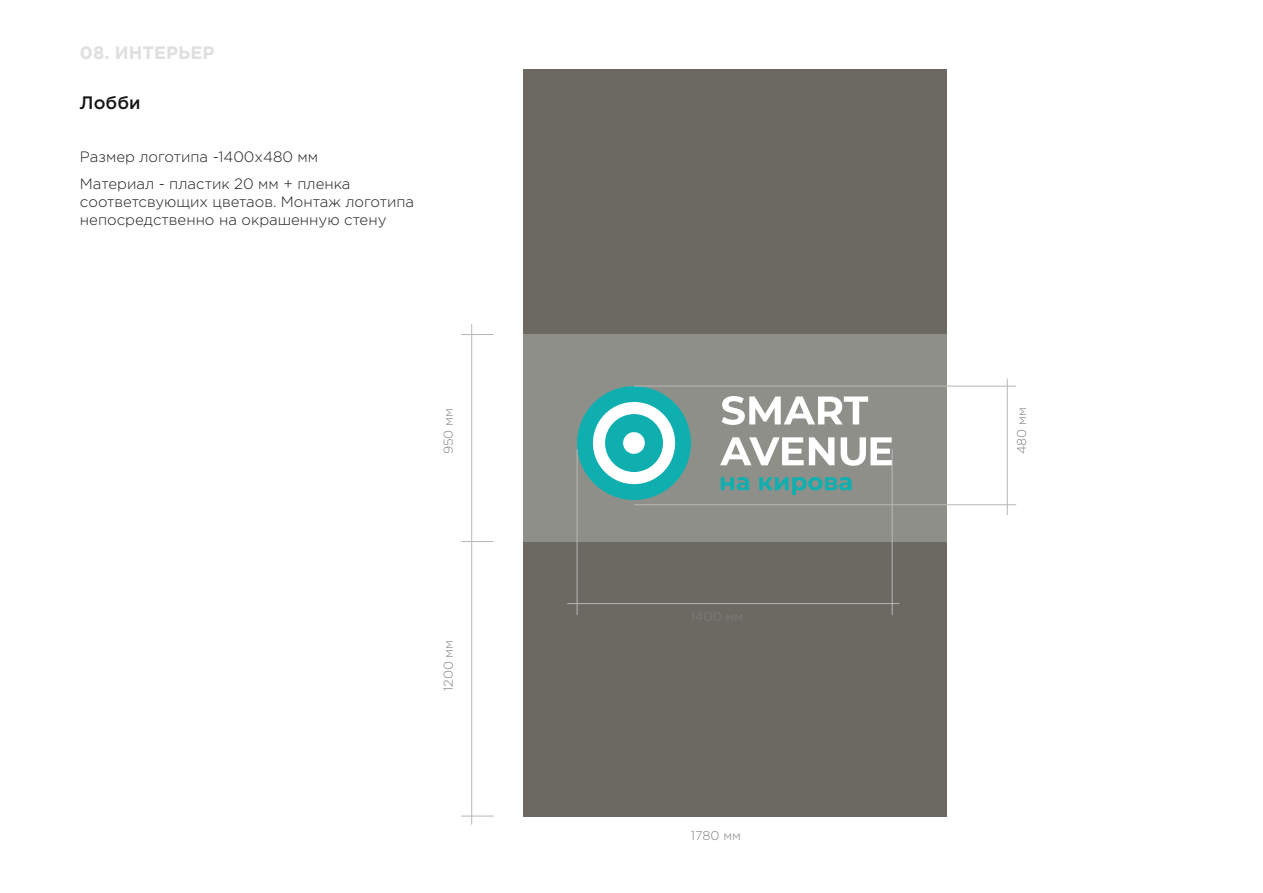
<style>
.page{position:relative;width:1263px;height:893px;background:#fff}
.page>*{position:absolute;margin:0;border:0;box-sizing:border-box;transform-origin:0 0}
.t1{font:700 18px "Gotham Pro";color:#e0dfdf}
.t2{font:500 18px "Gotham Pro";color:#141414}
.t3{font:300 15px/27px "Gotham Pro";color:#1d1d1c}
.t4{font:300 12.75px "Gotham Pro";color:#80807f}
</style>
<div class="page">
<div style="left:523px;top:69px;width:423px;height:747px;background:#6c6963"></div>
<div style="left:523px;top:335px;width:423px;height:207px;background:#8f8f8a"></div>
<svg style="left:722px;top:396px;width:146px;height:29px"></svg>
<svg style="left:720px;top:437px;width:114px;height:28px"></svg>
<svg style="left:841px;top:437px;width:51px;height:29px"></svg>
<svg style="left:721px;top:477px;width:28px;height:13px"></svg>
<svg style="left:759px;top:477px;width:93px;height:18px"></svg>
<div style="left:577px;top:386px;width:114px;height:114px;background:#10afaf;border-radius:50%"></div>
<svg style="left:593px;top:402px;width:82px;height:82px"></svg>
<div style="left:623px;top:432px;width:22px;height:22px;background:#fff;border-radius:50%"></div>
<hr style="left:471px;top:324px;width:1px;height:501px;background:#b8b7b7">
<hr style="left:461px;top:334px;width:33px;height:1px;background:#b8b7b7">
<hr style="left:461px;top:541px;width:33px;height:1px;background:#b8b7b7">
<hr style="left:461px;top:816px;width:33px;height:1px;background:#b8b7b7">
<hr style="left:577px;top:449px;width:1px;height:166px;background:#b8b7b7">
<hr style="left:892px;top:449px;width:1px;height:166px;background:#b8b7b7">
<hr style="left:567px;top:603px;width:332px;height:1px;background:#b8b7b7">
<hr style="left:634px;top:504px;width:382px;height:1px;background:#b8b7b7">
<hr style="left:634px;top:386px;width:382px;height:1px;background:#b8b7b7">
<hr style="left:1007px;top:379px;width:1px;height:136px;background:#b8b7b7">
<p class="t1" style="left:80px;top:43px;width:136px">08. ИНТЕРЬЕР</p>
<p class="t2" style="left:80px;top:92px;width:62px">Лобби</p>
<p class="t3" style="left:80px;top:143px;width:272px">Размер логотипа -1400х480 мм<br>Материал - пластик 20 мм + пленка</p>
<p class="t3" style="left:80px;top:193px;width:336px;line-height:18px">соответсвующих цветаов. Монтаж логотипа непосредственно на окрашенную стену</p>
<p class="t4" style="left:441px;top:454px;width:48px;rotate:-90deg">950 мм</p>
<p class="t4" style="left:1014px;top:454px;width:48px;rotate:-90deg">480 мм</p>
<p class="t4" style="left:441px;top:691px;width:53px;rotate:-90deg">1200 мм</p>
<p class="t4" style="left:691px;top:828px;width:52px">1780 мм</p>
</div>
